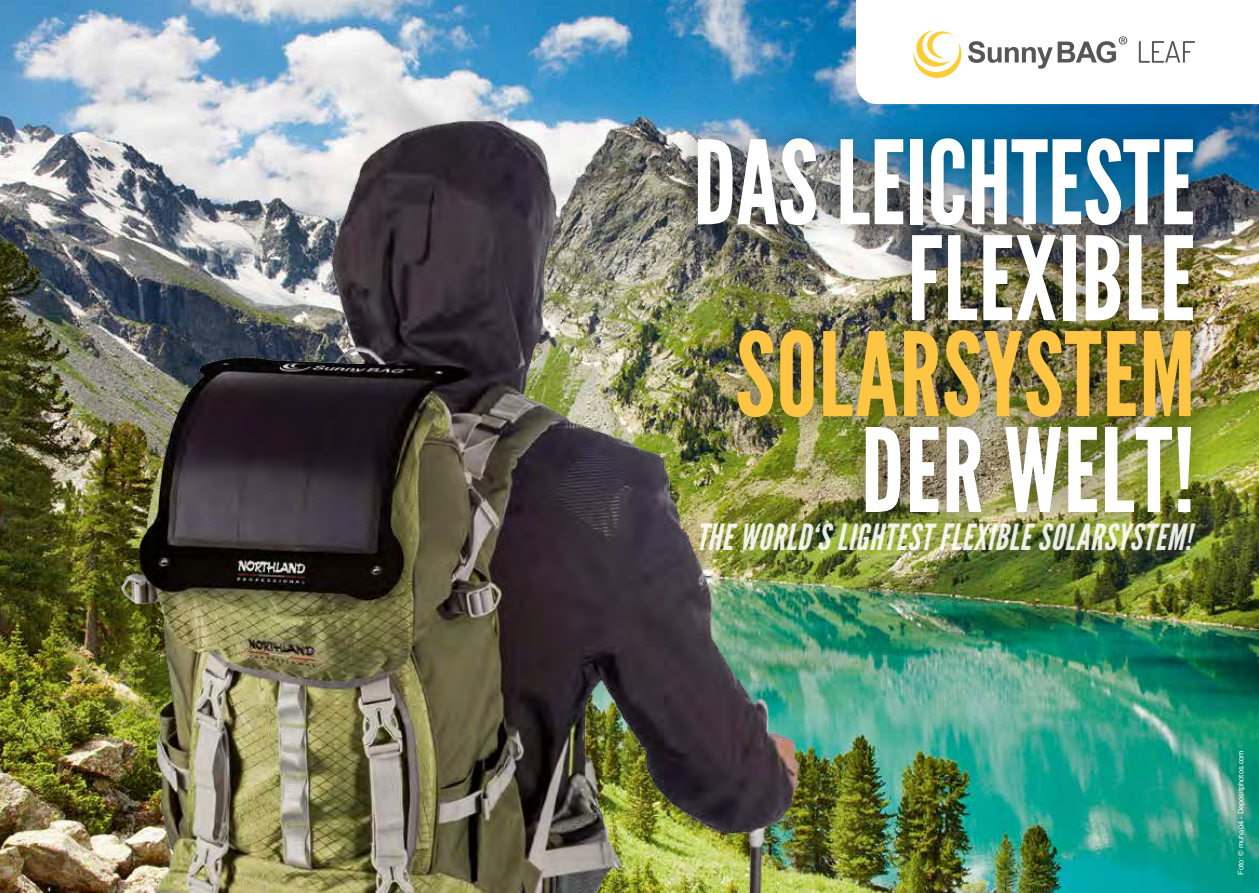
<style>
.page{position:relative;width:1259px;height:893px;background:#fff}
.page>*{position:absolute;margin:0;border:0;box-sizing:border-box;transform-origin:0 0}
.t1{font:115.65px/95.8px "League Gothic";letter-spacing:.01em;color:#fff;text-align:right}
.t2{font:115.65px "League Gothic";letter-spacing:.01em;color:#fdc543}
.t3{font:italic 36px "League Gothic";letter-spacing:.02em;color:#fff}
.t4{font:7.5px "Helvetica";color:#fff}
</style>
<div class="page">
<img style="left:0;top:0;width:1259px;height:893px">
<img style="left:112px;top:94px;width:693px;height:799px">
<div style="left:674px;top:115px;width:542px;height:421px;background:#000;opacity:.45"></div>
<svg style="left:856px;top:0;width:403px;height:104px"></svg>
<h1 class="t1" style="left:693px;top:136px;width:503px">DAS LEICHTESTE<br>FLEXIBLE</h1>
<h1 class="t2" style="left:735px;top:306px;width:461px">SOLARSYSTEM</h1>
<h1 class="t1" style="left:861px;top:423px;width:335px">DER WELT!</h1>
<p class="t3" style="left:695px;top:516px;width:498px">THE WORLD‘S LIGHTEST FLEXIBLE SOLARSYSTEM!</p>
<p class="t4" style="left:1235px;top:875px;width:126px;rotate:-90deg">Foto: © muha04 - Depositphotos.com</p>
</div>
